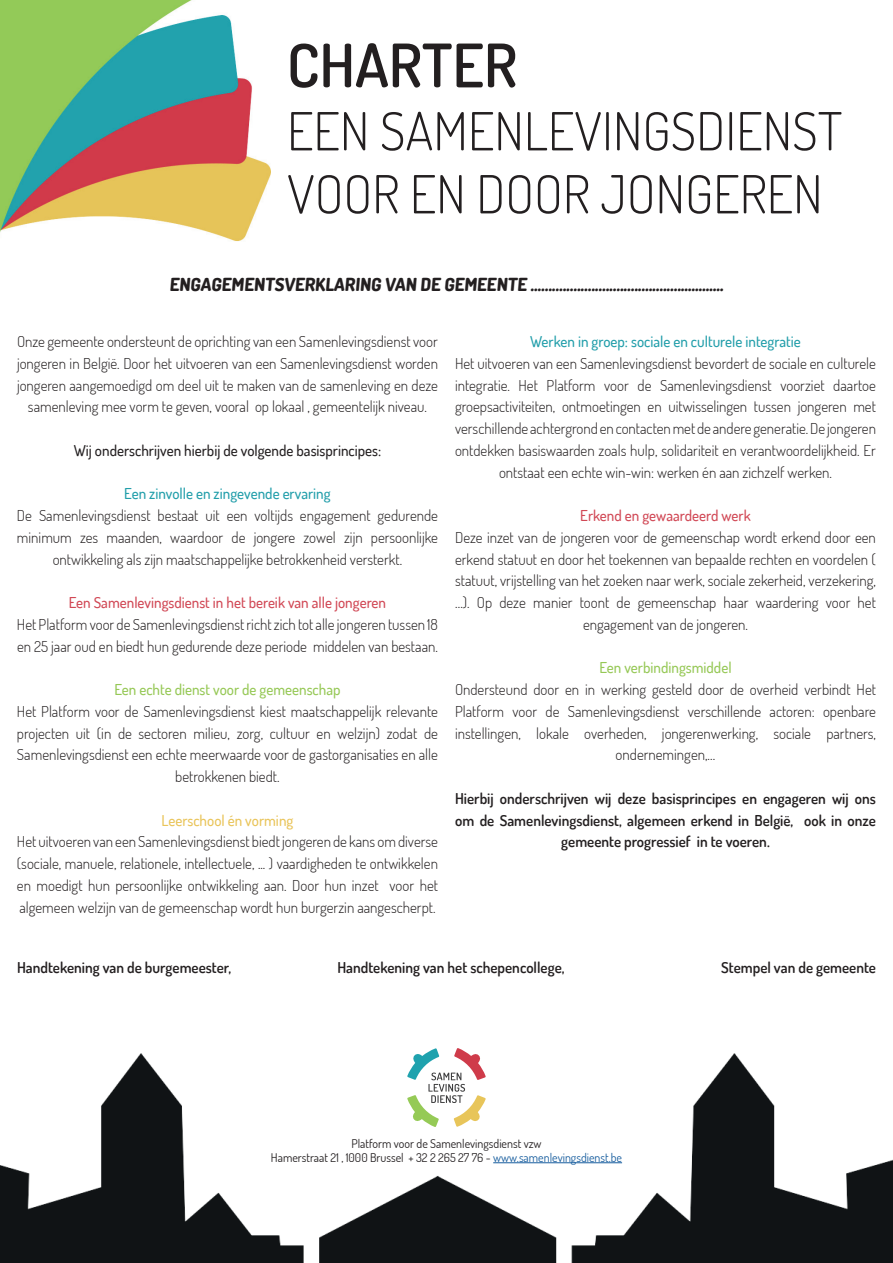
<style>
.page{position:relative;width:893px;height:1263px;background:#fff}
.page>*{position:absolute;margin:0;border:0;box-sizing:border-box;transform-origin:0 0}
.t1{font:600 60px "Dosis";color:#231f20}
.t2{font:300 52.5px/63px "Dosis";color:#231f20}
.t3{font:800 18px "Dosis";color:#231f20}
.t4{font:300 15px/21.8px "Dosis";color:#231f20;text-align:center}
.t5{font:600 15px/21.8px "Dosis";color:#231f20;text-align:center}
.t6{font:500 15px "Dosis";color:#229eaa}
.t7{font:500 15px "Dosis";color:#d14855}
.t8{font:500 15px "Dosis";color:#96c856}
.t9{font:500 15px "Dosis";color:#231f20}
.t10{font:500 15px "Dosis";color:#e9c459}
.t11{font:12px/14.4px "Dosis";color:#231f20;text-align:center}
.s1{color:#175d9e}
</style>
<div class="page">
<img style="left:0;top:0;width:271px;height:241px">
<img style="left:0;top:1053px;width:893px;height:210px">
<hr style="left:493px;top:1162px;width:129px;height:1px;background:#175d9e">
<svg style="left:407px;top:1048px;width:79px;height:79px"></svg>
<h1 class="t1" style="left:287px;top:26px;width:232px">CHARTER</h1>
<h2 class="t2" style="left:287px;top:98px;width:557px">EEN SAMENLEVINGSDIENST<br>VOOR EN DOOR JONGEREN</h2>
<p class="t3" style="left:169px;top:273px;width:558px">ENGAGEMENTSVERKLARING VAN DE GEMEENTE ….......................................…………</p>
<p class="t4" style="left:17px;top:330px;width:423px">Onze gemeente ondersteunt de oprichting van een Samenlevingsdienst voor jongeren in België. Door het uitvoeren van een Samenlevingsdienst worden jongeren aangemoedigd om deel uit te maken van de samenleving en deze samenleving mee vorm te geven, vooral op lokaal , gemeentelijk niveau.</p>
<p class="t9" style="left:74px;top:441px;width:309px">Wij onderschrijven hierbij de volgende basisprincipes:</p>
<p class="t6" style="left:124px;top:484px;width:208px">Een zinvolle en zingevende ervaring</p>
<p class="t4" style="left:17px;top:504px;width:422px">De Samenlevingsdienst bestaat uit een voltijds engagement gedurende minimum zes maanden, waardoor de jongere zowel zijn persoonlijke ontwikkeling als zijn maatschappelijke betrokkenheid versterkt.</p>
<p class="t7" style="left:69px;top:593px;width:319px">Een Samenlevingsdienst in het bereik van alle jongeren</p>
<p class="t4" style="left:17px;top:613px;width:422px;text-align:left">Het Platform voor de Samenlevingsdienst richt zich tot alle jongeren tussen 18 en 25 jaar oud en biedt hun gedurende deze periode middelen van bestaan.</p>
<p class="t8" style="left:114px;top:680px;width:228px">Een echte dienst voor de gemeenschap</p>
<p class="t4" style="left:17px;top:700px;width:422px">Het Platform voor de Samenlevingsdienst kiest maatschappelijk relevante projecten uit (in de sectoren milieu, zorg, cultuur en welzijn) zodat de Samenlevingsdienst een echte meerwaarde voor de gastorganisaties en alle betrokkenen biedt.</p>
<p class="t10" style="left:162px;top:810px;width:133px">Leerschool én vorming</p>
<p class="t4" style="left:17px;top:831px;width:423px;text-align:justify">Het uitvoeren van een Samenlevingsdienst biedt jongeren de kans om diverse (sociale, manuele, relationele, intellectuele, ... ) vaardigheden te ontwikkelen en moedigt hun persoonlijke ontwikkeling aan. Door hun inzet voor het algemeen welzijn van de gemeenschap wordt hun burgerzin aangescherpt.</p>
<p class="t6" style="left:530px;top:332px;width:272px">Werken in groep: sociale en culturele integratie</p>
<p class="t4" style="left:455px;top:352px;width:422px">Het uitvoeren van een Samenlevingsdienst bevordert de sociale en culturele integratie. Het Platform voor de Samenlevingsdienst voorziet daartoe groepsactiviteiten, ontmoetingen en uitwisselingen tussen jongeren met verschillende achtergrond en contacten met de andere generatie. De jongeren ontdekken basiswaarden zoals hulp, solidariteit en verantwoordelijkheid. Er ontstaat een echte win-win: werken én aan zichzelf werken.</p>
<p class="t7" style="left:580px;top:506px;width:172px">Erkend en gewaardeerd werk</p>
<p class="t4" style="left:455px;top:526px;width:422px">Deze inzet van de jongeren voor de gemeenschap wordt erkend door een erkend statuut en door het toekennen van bepaalde rechten en voordelen ( statuut, vrijstelling van het zoeken naar werk, sociale zekerheid, verzekering, …). Op deze manier toont de gemeenschap haar waardering voor het engagement van de jongeren.</p>
<p class="t8" style="left:599px;top:658px;width:134px">Een verbindingsmiddel</p>
<p class="t4" style="left:455px;top:678px;width:422px">Ondersteund door en in werking gesteld door de overheid verbindt Het Platform voor de Samenlevingsdienst verschillende actoren: openbare instellingen, lokale overheden, jongerenwerking, sociale partners, ondernemingen,…</p>
<p class="t5" style="left:455px;top:787px;width:422px">Hierbij onderschrijven wij deze basisprincipes en engageren wij ons om de Samenlevingsdienst, algemeen erkend in België, ook in onze gemeente progressief in te voeren.</p>
<p class="t5" style="left:17px;top:956px;width:216px">Handtekening van de burgemeester,</p>
<p class="t5" style="left:337px;top:956px;width:229px">Handtekening van het schepencollege,</p>
<p class="t5" style="left:721px;top:956px;width:156px">Stempel van de gemeente</p>
<p class="t11" style="left:271px;top:1136px;width:353px">Platform voor de Samenlevingsdienst vzw<br>Hamerstraat 21 , 1000 Brussel + 32 2 265 27 76 - <span class="s1">www.samenlevingsdienst.be</span></p>
</div>
